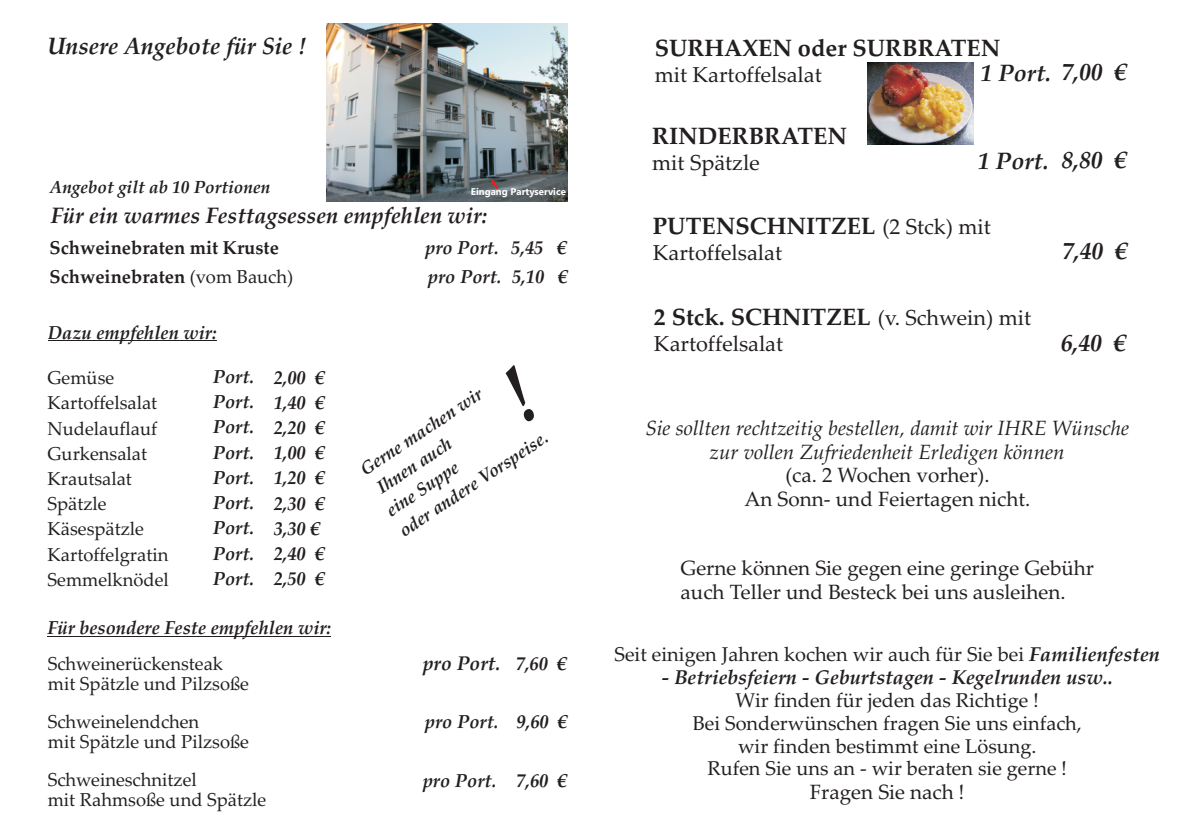
<style>
.page{position:relative;width:1191px;height:840px;background:#fff}
.page>*{position:absolute;margin:0;border:0;box-sizing:border-box;transform-origin:0 0}
.t1{font:700 23.6px "Palatino Linotype";color:#231f20}
.t2{font:italic 700 23.6px "Palatino Linotype";color:#231f20}
.t3{font:italic 700 22.2px "Palatino Linotype";color:#231f20}
.t4{font:21.6px "Palatino Linotype";color:#231f20}
.t5{font:20.6px/23.6px "Palatino Linotype";color:#231f20;text-align:center}
.t6{font:italic 20.6px/23.6px "Palatino Linotype";color:#231f20;text-align:center}
.t7{font:20px/22.8px "Palatino Linotype";color:#231f20;text-align:center}
.t8{font:italic 700 20px "Palatino Linotype";color:#231f20}
.t9{font:italic 700 19.8px "Palatino Linotype";color:#231f20}
.t10{font:18.6px/25.2px "Palatino Linotype";color:#231f20}
.t11{font:italic 700 18.6px/25.2px "Palatino Linotype";color:#231f20}
.t12{font:700 18.6px/29px "Palatino Linotype";color:#231f20}
.t13{font:italic 700 17.8px "Palatino Linotype";color:#231f20}
.t14{font:italic 700 17.6px "Palatino Linotype";color:#231f20}
.t15{font:700 9.8px "Ebrima";color:#fff}
.s1{font-weight:400}
.s2{font-size:18.6px}
.s3{font-weight:400;font-size:21.6px}
.s4{font-weight:700;font-style:italic}
</style>
<div class="page">
<hr style="left:48px;top:340px;width:169px;height:1px;background:#231f20">
<hr style="left:47px;top:635px;width:284px;height:1px;background:#231f20">
<img style="left:867px;top:62px;width:106px;height:82px">
<img style="left:327px;top:23px;width:240px;height:178px">
<svg style="left:491px;top:178px;width:7px;height:11px"></svg>
<p class="t2" style="left:48px;top:37px;width:260px">Unsere Angebote für Sie !</p>
<p class="t1" style="left:654px;top:39px;width:347px">SURHAXEN oder SURBRATEN</p>
<p class="t4" style="left:654px;top:66px;width:169px">mit Kartoffelsalat</p>
<p class="t2" style="left:980px;top:63px;width:147px">1 Port. 7,00 €</p>
<p class="t14" style="left:50px;top:180px;width:222px">Angebot gilt ab 10 Portionen</p>
<p class="t3" style="left:51px;top:207px;width:438px">Für ein warmes Festtagsessen empfehlen wir:</p>
<p class="t15" style="left:471px;top:188px;width:97px">Eingang Partyservice</p>
<p class="t12" style="left:50px;top:235px;width:245px">Schweinebraten mit Kruste<br>Schweinebraten <span class="s1">(vom Bauch)</span></p>
<p class="t11" style="left:425px;top:235px;width:78px;line-height:29px">pro Port. pro Port.</p>
<p class="t11" style="left:511px;top:235px;width:57px;line-height:29px">5,45 €<br>5,10 €</p>
<p class="t11" style="left:48px;top:322px;width:170px">Dazu empfehlen wir:</p>
<p class="t11" style="left:213px;top:366px;width:43px;text-align:justify">Port.<br>Port.<br>Port.<br>Port.<br>Port.<br>Port.<br>Port.<br>Port.<br>Port.</p>
<p class="t11" style="left:274px;top:366px;width:52px">2,00 €<br>1,40 €<br>2,20 €<br>1,00 €<br>1,20 €<br>2,30 €<br>3,30 €<br>2,40 €<br>2,50 €</p>
<p class="t10" style="left:48px;top:367px;width:123px">Gemüse<br>Kartoffelsalat<br>Nudelauflauf<br>Gurkensalat<br>Krautsalat<br>Spätzle<br>Käsespätzle<br>Kartoffelgratin<br>Semmelknödel</p>
<p class="t13" style="left:358px;top:465px;width:144px;rotate:-34deg">Gerne machen wir</p>
<p class="t13" style="left:374px;top:483px;width:88px;rotate:-34deg">Ihnen auch</p>
<p class="t13" style="left:397px;top:526px;width:176px;rotate:-34deg">oder andere Vorspeise.</p>
<p class="t13" style="left:384px;top:506px;width:85px;rotate:-34deg">eine Suppe</p>
<p class="t11" style="left:47px;top:617px;width:285px">Für besondere Feste empfehlen wir:</p>
<p class="t10" style="left:48px;top:655px;width:203px;line-height:20.2px">Schweinerückensteak mit Spätzle und Pilzsoße</p>
<p class="t9" style="left:423px;top:654px;width:145px">pro Port. <span class="s2">7,60 €</span></p>
<p class="t10" style="left:48px;top:713px;width:203px;line-height:20.2px">Schweinelendchen<br>mit Spätzle und Pilzsoße</p>
<p class="t10" style="left:48px;top:771px;width:220px;line-height:20.2px">Schweineschnitzel<br>mit Rahmsoße und Spätzle</p>
<p class="t11" style="left:516px;top:710px;width:52px">9,60 €</p>
<p class="t11" style="left:425px;top:710px;width:75px">pro Port.</p>
<p class="t11" style="left:516px;top:769px;width:52px">7,60 €</p>
<p class="t11" style="left:423px;top:769px;width:75px">pro Port.</p>
<p class="t1" style="left:652px;top:127px;width:196px">RINDERBRATEN</p>
<p class="t4" style="left:652px;top:154px;width:109px">mit Spätzle</p>
<p class="t2" style="left:978px;top:151px;width:150px">1 Port. 8,80 €</p>
<p class="t1" style="left:653px;top:216px;width:339px">PUTENSCHNITZEL <span class="s3">(2 Stck) mit</span></p>
<p class="t4" style="left:653px;top:244px;width:131px">Kartoffelsalat</p>
<p class="t1" style="left:654px;top:308px;width:379px">2 Stck. SCHNITZEL <span class="s3">(v. Schwein) mit</span></p>
<p class="t4" style="left:654px;top:335px;width:131px">Kartoffelsalat</p>
<p class="t2" style="left:1062px;top:241px;width:66px">7,40 €</p>
<p class="t2" style="left:1060px;top:334px;width:66px">6,40 €</p>
<p class="t6" style="left:645px;top:418px;width:485px">Sie sollten rechtzeitig bestellen, damit wir IHRE Wünsche zur vollen Zufriedenheit Erledigen können</p>
<p class="t5" style="left:744px;top:465px;width:287px">(ca. 2 Wochen vorher).<br>An Sonn- und Feiertagen nicht.</p>
<p class="t5" style="left:680px;top:558px;width:415px;text-align:left">Gerne können Sie gegen eine geringe Gebühr auch Teller und Besteck bei uns ausleihen.</p>
<p class="t7" style="left:614px;top:644px;width:547px">Seit einigen Jahren kochen wir auch für Sie bei <span class="s4">Familienfesten</span></p>
<p class="t8" style="left:661px;top:668px;width:453px">- Betriebsfeiern - Geburtstagen - Kegelrunden usw..</p>
<p class="t7" style="left:692px;top:690px;width:390px">Wir finden für jeden das Richtige !<br>Bei Sonderwünschen fragen Sie uns einfach, wir finden bestimmt eine Lösung.<br>Rufen Sie uns an - wir beraten sie gerne !</p>
<p class="t5" style="left:810px;top:782px;width:156px">Fragen Sie nach !</p>
</div>
